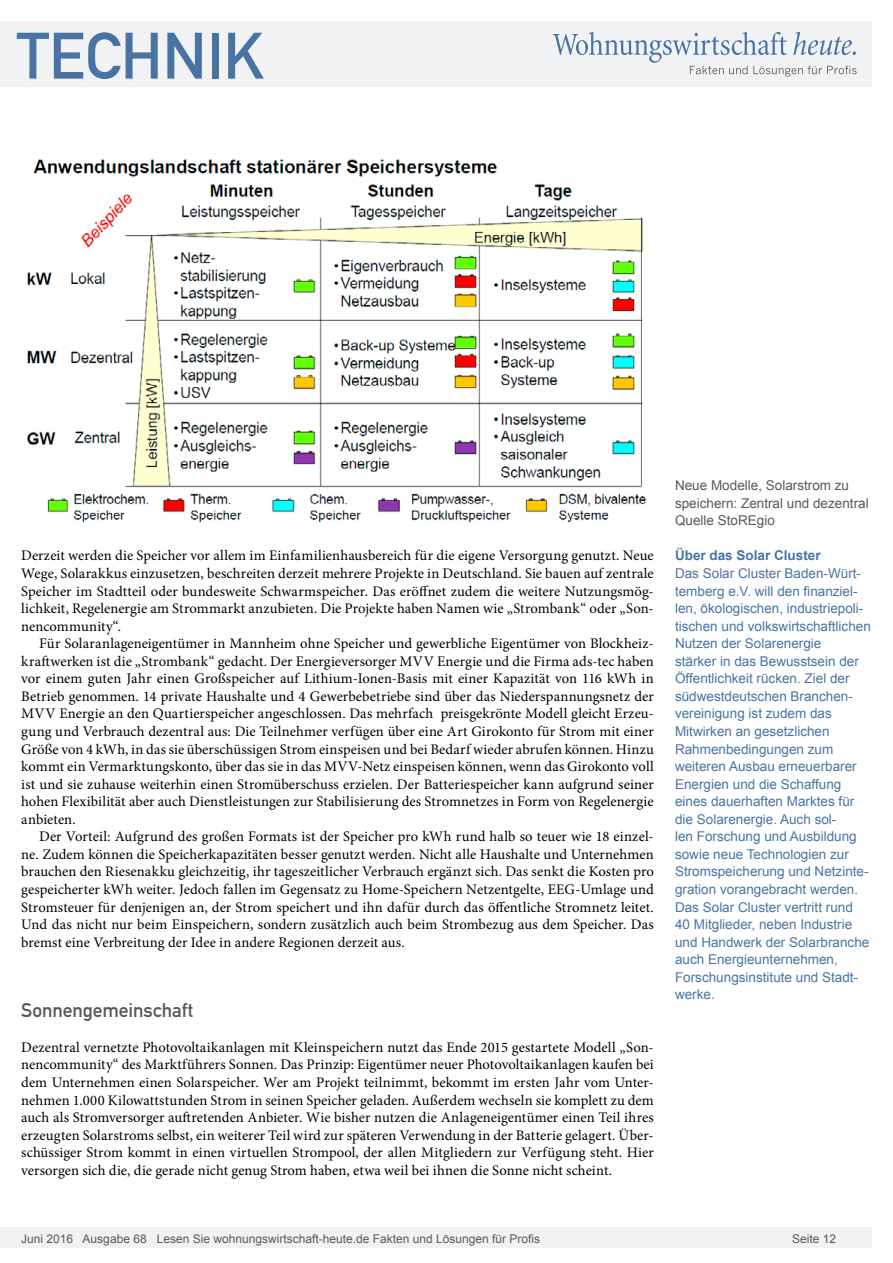
<style>
.page{position:relative;width:893px;height:1263px;background:#fff}
.page>*{position:absolute;margin:0;border:0;box-sizing:border-box;transform-origin:0 0}
.t1{font:64.5px "DIN Mittelschrift";color:#4973a3}
.Überschrift_Grau{font:19.5px "DIN Mittelschrift";letter-spacing:-.005em;color:#595959}
.Fliesstext{font:14.7px/17.5px "Minion Pro";color:#000;text-align:justify}
.Fließtext_erste_Zeil{font:14.7px/17.5px "Minion Pro";letter-spacing:.005em;color:#000;text-align:justify}
.Info{font:13.5px/17.5px "Arial";color:#4973a3}
.Bildunterschrift{font:13.5px/17.5px "Arial";color:#595959}
.Info-2{font:700 13.5px "Arial";color:#4973a3}
.t2{font:12px "Arial";color:#595959}
</style>
<div class="page">
<div style="left:0;top:1227px;width:872px;height:20px;background:#f1f2f3"></div>
<div style="left:0;top:21px;width:872px;height:66px;background:#f1f2f3"></div>
<svg style="left:553px;top:32px;width:304px;height:45px"></svg>
<img style="left:27px;top:159px;width:620px;height:364px">
<h1 class="t1" style="left:17px;top:18px;width:249px">TECHNIK</h1>
<p class="Fließtext_erste_Zeil" style="left:21px;top:547px;width:634px">Derzeit werden die Speicher vor allem im Einfamilienhausbereich für die eigene Versorgung genutzt. Neue Wege, Solarakkus einzusetzen, beschreiten derzeit mehrere Projekte in Deutschland. Sie bauen auf zentrale Speicher im Stadtteil oder bundesweite Schwarmspeicher. Das eröffnet zudem die weitere Nutzungsmög&shy;lichkeit, Regelenergie am Strommarkt anzubieten. Die Projekte haben Namen wie „Strombank“ oder „Son&shy;nencommunity“.</p>
<p class="Fliesstext" style="left:21px;top:635px;width:634px;text-indent:18px">Für Solaranlageneigentümer in Mannheim ohne Speicher und gewerbliche Eigentümer von Blockheiz&shy;kraftwerken ist die „Strombank“ gedacht. Der Energieversorger MVV Energie und die Firma ads-tec haben vor einem guten Jahr einen Großspeicher auf Lithium-Ionen-Basis mit einer Kapazität von 116 kWh in Betrieb genommen. 14 private Haushalte und 4 Gewerbebetriebe sind über das Niederspannungsnetz der MVV Energie an den Quartierspeicher angeschlossen. Das mehrfach preisgekrönte Modell gleicht Erzeu&shy;gung und Verbrauch dezentral aus: Die Teilnehmer verfügen über eine Art Girokonto für Strom mit einer Größe von 4 kWh, in das sie überschüssigen Strom einspeisen und bei Bedarf wieder abrufen können. Hinzu kommt ein Vermarktungskonto, über das sie in das MVV-Netz einspeisen können, wenn das Girokonto voll ist und sie zuhause weiterhin einen Stromüberschuss erzielen. Der Batteriespeicher kann aufgrund seiner hohen Flexibilität aber auch Dienstleistungen zur Stabilisierung des Stromnetzes in Form von Regelenergie anbieten.</p>
<p class="Fliesstext" style="left:21px;top:828px;width:634px;text-indent:18px">Der Vorteil: Aufgrund des großen Formats ist der Speicher pro kWh rund halb so teuer wie 18 einzel&shy;ne. Zudem können die Speicherkapazitäten besser genutzt werden. Nicht alle Haushalte und Unternehmen brauchen den Riesenakku gleichzeitig, ihr tageszeitlicher Verbrauch ergänzt sich. Das senkt die Kosten pro gespeicherter kWh weiter. Jedoch fallen im Gegensatz zu Home-Speichern Netzentgelte, EEG-Umlage und Stromsteuer für denjenigen an, der Strom speichert und ihn dafür durch das öffentliche Stromnetz leitet.<br>Und das nicht nur beim Einspeichern, sondern zusätzlich auch beim Strombezug aus dem Speicher. Das bremst eine Verbreitung der Idee in andere Regionen derzeit aus.</p>
<p class="Überschrift_Grau" style="left:21px;top:998px;width:173px">Sonnengemeinschaft</p>
<p class="Fließtext_erste_Zeil" style="left:21px;top:1038px;width:634px">Dezentral vernetzte Photovoltaikanlagen mit Kleinspeichern nutzt das Ende 2015 gestartete Modell „Son&shy;nencommunity“ des Marktführers Sonnen. Das Prinzip: Eigentümer neuer Photovoltaikanlagen kaufen bei dem Unternehmen einen Solarspeicher. Wer am Projekt teilnimmt, bekommt im ersten Jahr vom Unter&shy;nehmen 1.000 Kilowattstunden Strom in seinen Speicher geladen. Außerdem wechseln sie komplett zu dem auch als Stromversorger auftretenden Anbieter. Wie bisher nutzen die Anlageneigentümer einen Teil ihres erzeugten Solarstroms selbst, ein weiterer Teil wird zur späteren Verwendung in der Batterie gelagert. Über&shy;schüssiger Strom kommt in einen virtuellen Strompool, der allen Mitgliedern zur Verfügung steht. Hier versorgen sich die, die gerade nicht genug Strom haben, etwa weil bei ihnen die Sonne nicht scheint.</p>
<p class="Bildunterschrift" style="left:675px;top:477px;width:195px">Neue Modelle, Solarstrom zu speichern: Zentral und dezentral</p>
<p class="Bildunterschrift" style="left:675px;top:512px;width:101px">Quelle StoREgio</p>
<p class="Info-2" style="left:675px;top:547px;width:147px">Über das Solar Cluster</p>
<p class="Info" style="left:675px;top:565px;width:197px">Das Solar Cluster Baden-Würt&shy;temberg e.V. will den finanziel&shy;len, ökologischen, industriepoli&shy;tischen und volkswirtschaftlichen<br>Nutzen der Solarenergie<br>stärker in das Bewusstsein der<br>Öffentlichkeit rücken. Ziel der südwestdeutschen Branchen&shy;vereinigung ist zudem das<br>Mitwirken an gesetzlichen<br>Rahmenbedingungen zum weiteren Ausbau erneuerbarer<br>Energien und die Schaffung eines dauerhaften Marktes für die Solarenergie. Auch sol-<br>len Forschung und Ausbildung sowie neue Technologien zur<br>Stromspeicherung und Netzinte&shy;gration vorangebracht werden.<br>Das Solar Cluster vertritt rund<br>40 Mitglieder, neben Industrie und Handwerk der Solarbranche auch Energieunternehmen,<br>Forschungsinstitute und Stadt&shy;werke.</p>
<p class="t2" style="left:21px;top:1230px;width:520px">Juni 2016 Ausgabe 68 Lesen Sie wohnungswirtschaft-heute.de Fakten und Lösungen für Profis</p>
<p class="t2" style="left:792px;top:1231px;width:46px">Seite 12</p>
</div>
